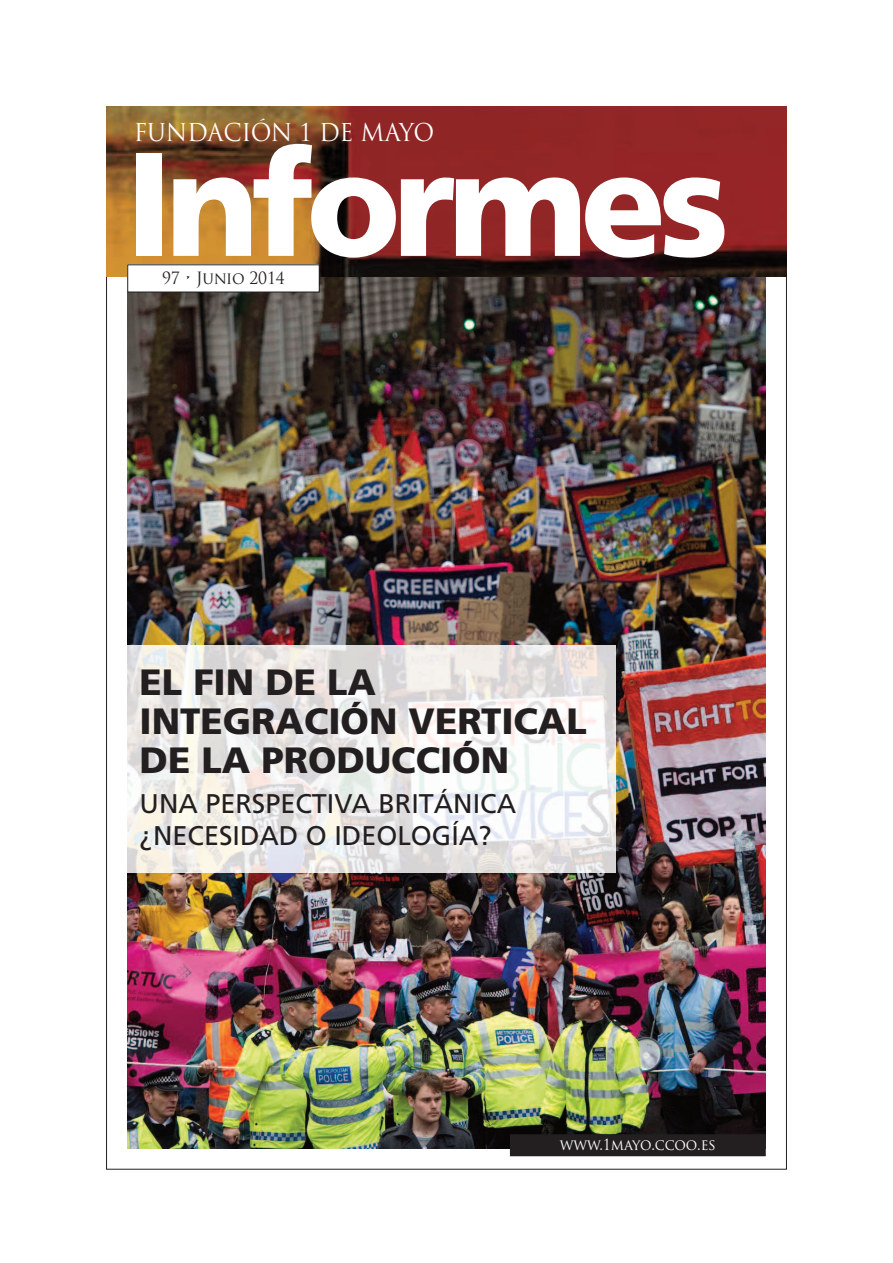
<style>
.page{position:relative;width:893px;height:1263px;background:#fff}
.page>*{position:absolute;margin:0;border:0;box-sizing:border-box;transform-origin:0 0}
.t1{font:900 147px "Frutiger";letter-spacing:-.05em;color:#fff;scale:.95 1}
.t2{font:900 36.6px/39.5px "Frutiger";color:#231f20}
.t3{font:27px/31.5px "Frutiger";color:#231f20}
.t4{font:24px "Trajan Pro";letter-spacing:-.015em;color:#fff;scale:.95 1}
.t5{font:16.5px "Trajan Pro";letter-spacing:-.01em;color:#231f20;scale:.95 1}
.t6{font:15px "Trajan Pro";letter-spacing:-.01em;color:#fff;scale:.95 1}
</style>
<div class="page">
<img style="left:128px;top:276px;width:637px;height:872px">
<img style="left:106px;top:106px;width:681px;height:170px">
<div style="left:128px;top:265px;width:191px;height:27px;background:#fff"></div>
<div style="left:511px;top:1135px;width:254px;height:20px;background:#231f20"></div>
<div style="left:510px;top:1134px;width:255px;height:22px;border:1px solid #231f20"></div>
<img style="left:128px;top:645px;width:487px;height:227px">
<p class="t4" style="left:134px;top:123px;width:318px">FUNDACIÓN 1 DE MAYO</p>
<h1 class="t1" style="left:126px;top:146px;width:636px">Informes</h1>
<p class="t5" style="left:162px;top:272px;width:131px">97 • Junio 2014</p>
<h2 class="t2" style="left:140px;top:665px;width:449px">EL FIN DE LA<br>INTEGRACIÓN VERTICAL<br>DE LA PRODUCCIÓN</h2>
<p class="t3" style="left:140px;top:790px;width:378px">UNA PERSPECTIVA BRITÁNICA ¿NECESIDAD O IDEOLOGÍA?</p>
<p class="t6" style="left:560px;top:1139px;width:166px">www.1mayo.ccoo.es</p>
</div>
